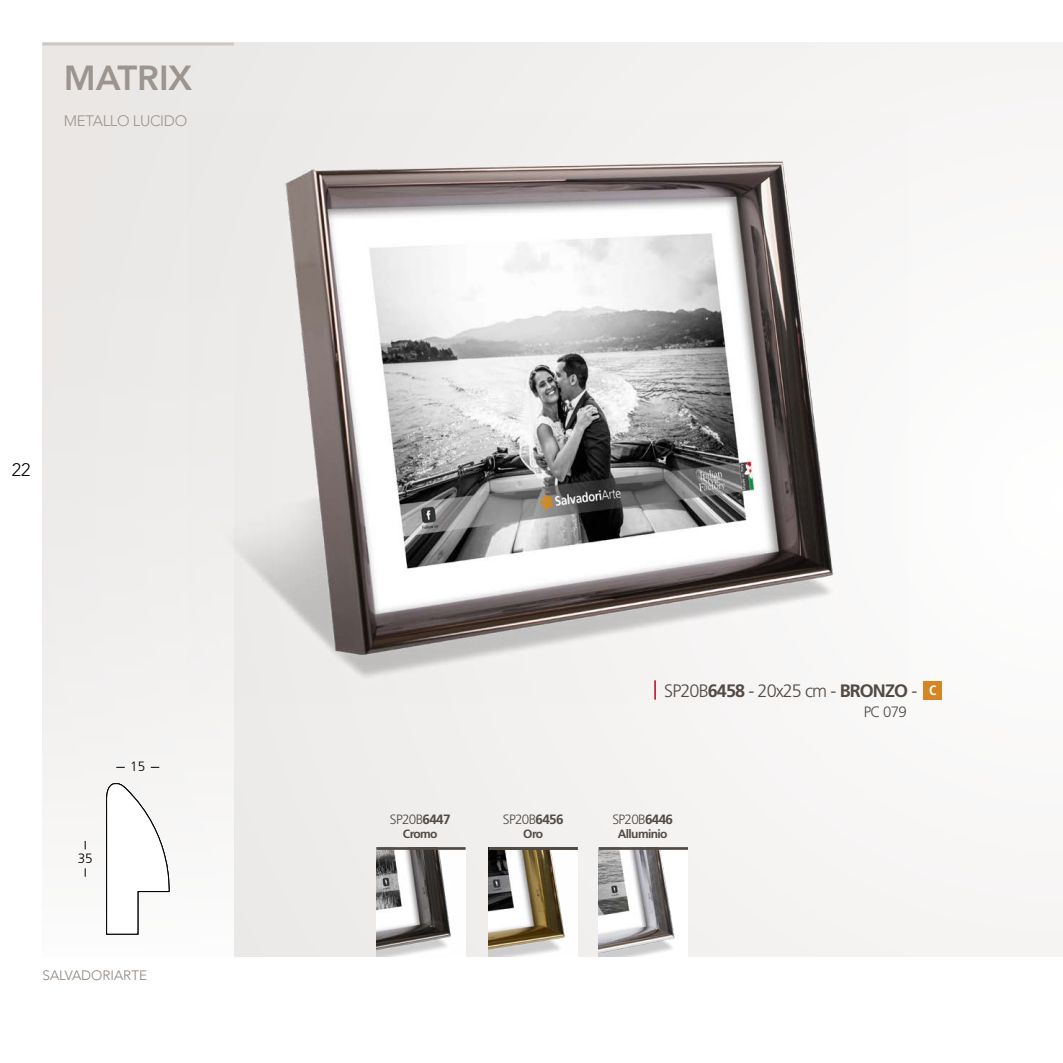
<style>
.page{position:relative;width:1063px;height:1063px;background:#fff}
.page>*{position:absolute;margin:0;border:0;box-sizing:border-box;transform-origin:0 0}
.t1{font:800 34.5px "Avenir LT Std";color:#9c948e}
.t2{font:300 18px "Frutiger LT Std";letter-spacing:-.05em;color:#514a45}
.t3{font:300 18px "Avenir LT Std";color:#000}
.t4{font:300 15px "Avenir LT Std";letter-spacing:-.02em;color:#9c948e}
.t5{font:300 15px "Frutiger LT Std";color:#514a45}
.t6{font:300 13.5px "Frutiger LT Std";letter-spacing:-.05em;color:#514a45}
.t7{font:300 13.5px "Avenir LT Std";color:#8b837d}
.t8{font:300 13.5px "Frutiger LT Std";color:#000}
.t9{font:700 condensed 13.5px "Frutiger LT Std";color:#fff}
.t10{font:700 12px "Frutiger LT Std";letter-spacing:-.05em;color:#514a45}
.s1{font-weight:700}
</style>
<div class="page">
<div style="left:43px;top:43px;width:1020px;height:914px;background:#f6f5f4"></div>
<img style="left:234px;top:114px;width:599px;height:565px">
<div style="left:43px;top:43px;width:191px;height:914px;background:linear-gradient(to bottom,#e7e4e2,#f8f8f7)"></div>
<hr style="left:43px;top:43px;width:191px;height:3px;background:#514a45">
<svg style="left:105px;top:782px;width:69px;height:152px"></svg>
<hr style="left:654px;top:680px;width:2px;height:20px;background:#be0027">
<img style="left:489px;top:850px;width:89px;height:107px">
<hr style="left:489px;top:847px;width:89px;height:3px;background:#514a45">
<img style="left:599px;top:850px;width:89px;height:107px">
<img style="left:376px;top:850px;width:90px;height:107px">
<hr style="left:599px;top:847px;width:89px;height:3px;background:#514a45">
<hr style="left:376px;top:847px;width:90px;height:3px;background:#514a45">
<div style="left:924px;top:681px;width:18px;height:18px;background:#d48625"></div>
<div style="left:121px;top:830px;width:26px;height:57px;background:#fff"></div>
<h1 class="t1" style="left:64px;top:57px;width:130px">MATRIX</h1>
<p class="t4" style="left:64px;top:112px;width:125px">METALLO LUCIDO</p>
<h2 class="t3" style="left:12px;top:459px;width:20px">22</h2>
<p class="t8" style="left:78px;top:850px;width:17px">35</p>
<p class="t8" style="left:130px;top:759px;width:17px">15</p>
<p class="t7" style="left:43px;top:967px;width:106px">SALVADORIARTE</p>
<p class="t6" style="left:390px;top:811px;width:62px">SP20B<span class="s1">6447</span></p>
<p class="t10" style="left:403px;top:827px;width:36px">Cromo</p>
<p class="t6" style="left:503px;top:811px;width:62px">SP20B<span class="s1">6456</span></p>
<p class="t10" style="left:523px;top:827px;width:21px">Oro</p>
<h2 class="t2" style="left:664px;top:680px;width:255px">SP20B<span class="s1">6458</span> - 20x25 cm - <span class="s1">BRONZO</span> -</h2>
<p class="t5" style="left:864px;top:703px;width:44px">PC 079</p>
<p class="t9" style="left:929px;top:682px;width:9px">C</p>
<p class="t6" style="left:612px;top:811px;width:62px">SP20B<span class="s1">6446</span></p>
<p class="t10" style="left:618px;top:827px;width:51px">Alluminio</p>
</div>
